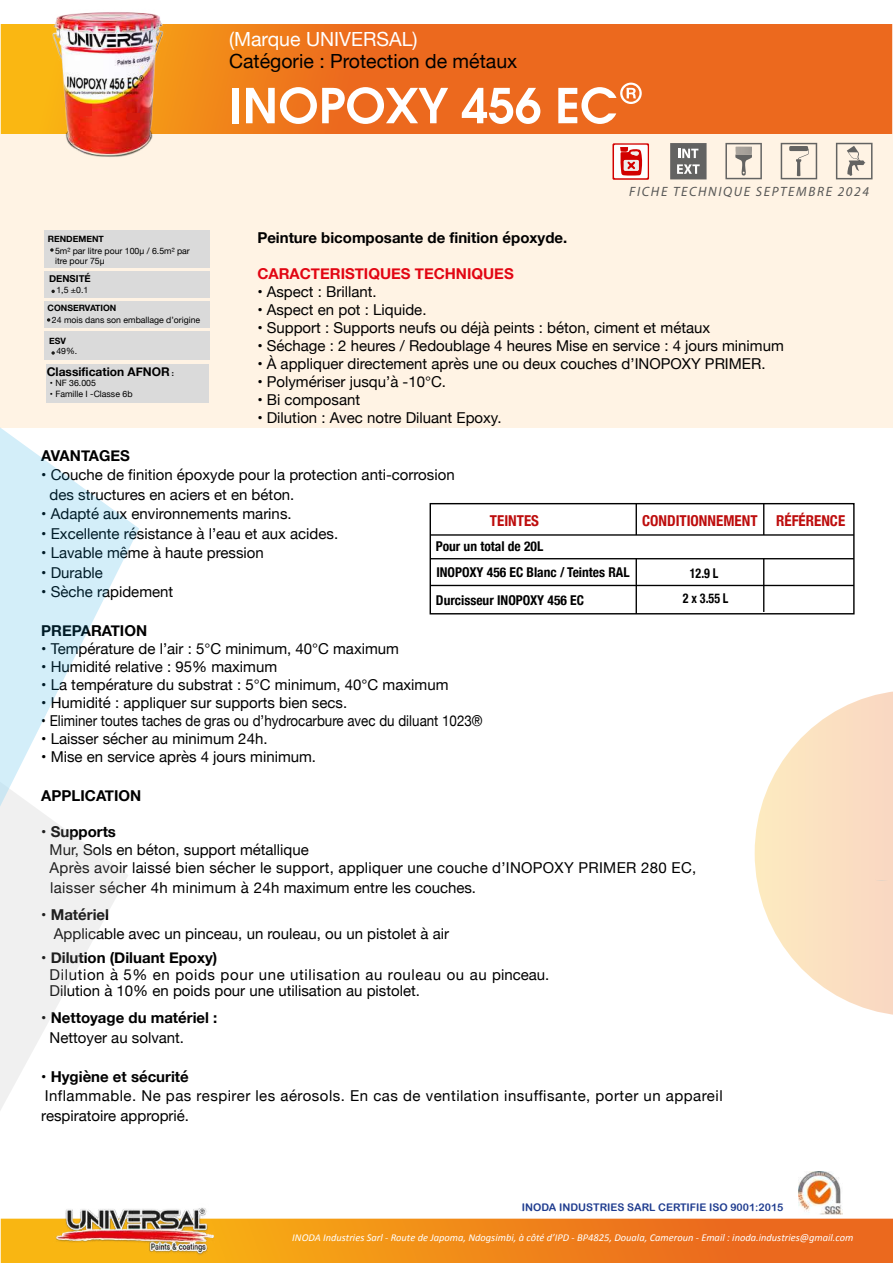
<style>
.page{position:relative;width:893px;height:1263px;background:#fff}
.page>*{position:absolute;margin:0;border:0;box-sizing:border-box;transform-origin:0 0}
.t1{font:53.25px "Av Garde Demi";color:#fff}
.t2{font:19.5px "Helvetica Neue";color:#000}
.t3{font:19.5px "Helvetica Neue";color:#fff}
.t4{font:15px/19.5px "Helvetica Neue";color:#000}
.t5{font:700 15px "Helvetica Neue";color:#000}
.t6{font:15px/19.5px "Helvetica Neue";letter-spacing:.035em;color:#000}
.t7{font:15px "Helvetica Neue";color:#000;scale:.89 1}
.t8{font:15px "Helvetica Neue";letter-spacing:.02em;color:#000}
.t9{font:700 condensed 15px "Helvetica Neue";color:#bd0d0d}
.t10{font:700 15px "Helvetica Neue";color:#e20613}
.t11{font:700 condensed 13.5px/25.8px "Helvetica Neue";color:#000}
.t12{font:italic 13.5px "Myriad Pro";letter-spacing:.12em;color:#575756}
.t13{font:700 condensed 13.5px/25px "Helvetica Neue";color:#000;text-align:center;scale:.89 1}
.t14{font:700 12px "Helvetica Neue";color:#000}
.t15{font:italic 10.5px "Calibri";color:#fff}
.t16{font:10.5px "Arial Rounded MT Bold";color:#1f3c8f}
.t17{font:700 9.6px "Helvetica Neue";color:#000}
.t18{font:8.7px/10.5px "Helvetica Neue";color:#000}
.t19{font:700 8.7px "Helvetica Neue";color:#000}
.s1{font-size:7.5px}
</style>
<div class="page">
<svg style="left:1px;top:24px;width:891px;height:110px;background:#ed701c"></svg>
<div style="left:1px;top:134px;width:892px;height:294px;background:#fff3e4"></div>
<svg style="left:1px;top:1218px;width:892px;height:45px;background:#f0871c"></svg>
<img style="left:41px;top:1208px;width:186px;height:50px">
<svg style="left:755px;top:691px;width:138px;height:324px"></svg>
<img style="left:34px;top:12px;width:163px;height:145px">
<svg style="left:0;top:814px;width:128px;height:296px"></svg>
<svg style="left:0;top:425px;width:139px;height:389px"></svg>
<div style="left:430px;top:503px;width:425px;height:111px;border:1px solid #000"></div>
<hr style="left:636px;top:504px;width:1px;height:31px;background:#000">
<hr style="left:763px;top:504px;width:1px;height:31px;background:#000">
<hr style="left:636px;top:559px;width:1px;height:55px;background:#000">
<hr style="left:763px;top:559px;width:1px;height:53px;background:#000">
<hr style="left:430px;top:534px;width:424px;height:2px;background:#000">
<hr style="left:430px;top:558px;width:424px;height:1px;background:#000">
<hr style="left:430px;top:585px;width:424px;height:1px;background:#000">
<svg style="left:670px;top:143px;width:37px;height:36px"></svg>
<svg style="left:836px;top:143px;width:36px;height:36px"></svg>
<svg style="left:781px;top:143px;width:36px;height:36px"></svg>
<svg style="left:725px;top:143px;width:37px;height:36px"></svg>
<svg style="left:612px;top:143px;width:37px;height:37px"></svg>
<img style="left:799px;top:1172px;width:43px;height:42px">
<div style="left:44px;top:230px;width:166px;height:38px;background:#dadada"></div>
<svg style="left:50px;top:248px;width:4px;height:4px"></svg>
<div style="left:44px;top:272px;width:166px;height:26px;background:#dadada"></div>
<svg style="left:51px;top:290px;width:4px;height:3px"></svg>
<div style="left:44px;top:302px;width:166px;height:26px;background:#dadada"></div>
<svg style="left:47px;top:318px;width:3px;height:4px"></svg>
<div style="left:44px;top:331px;width:166px;height:28px;background:#dadada"></div>
<svg style="left:51px;top:351px;width:4px;height:4px"></svg>
<div style="left:46px;top:364px;width:163px;height:39px;background:#dadada"></div>
<div style="left:80px;top:104px;width:12px;height:11px;background:#ef2614"></div>
<div style="left:127px;top:113px;width:13px;height:6px;background:#d41b0e"></div>
<h2 class="t3" style="left:229px;top:25px;width:190px">(Marque UNIVERSAL)</h2>
<h2 class="t2" style="left:229px;top:47px;width:290px">Catégorie : Protection de métaux</h2>
<h1 class="t1" style="left:229px;top:74px;width:417px">INOPOXY 456 EC®</h1>
<p class="t19" style="left:48px;top:232px;width:58px">RENDEMENT</p>
<p class="t18" style="left:55px;top:246px;width:136px">5m² par litre pour 100µ / 6.5m² par itre pour 75µ</p>
<p class="t17" style="left:49px;top:271px;width:43px">DENSITÉ</p>
<p class="t18" style="left:56px;top:285px;width:33px">1,5 ±0.1</p>
<p class="t19" style="left:48px;top:301px;width:70px">CONSERVATION</p>
<p class="t18" style="left:52px;top:315px;width:150px">24 mois dans son emballage d’origine</p>
<p class="t19" style="left:49px;top:334px;width:18px">ESV</p>
<p class="t18" style="left:56px;top:347px;width:22px">49%.</p>
<p class="t14" style="left:47px;top:362px;width:129px">Classification AFNOR <span class="s1">:</span></p>
<p class="t18" style="left:50px;top:378px;width:47px">• NF 36.005</p>
<p class="t18" style="left:50px;top:389px;width:84px">• Famille I -Classe 6b</p>
<p class="t12" style="left:629px;top:183px;width:241px">FICHE TECHNIQUE SEPTEMBRE 2024</p>
<p class="t5" style="left:257px;top:226px;width:311px">Peinture bicomposante de finition époxyde.</p>
<p class="t10" style="left:257px;top:262px;width:258px">CARACTERISTIQUES TECHNIQUES</p>
<p class="t4" style="left:257px;top:283px;width:121px">• Aspect : Brillant.</p>
<p class="t4" style="left:257px;top:301px;width:171px">• Aspect en pot : Liquide.</p>
<p class="t4" style="left:257px;top:319px;width:454px">• Support : Supports neufs ou déjà peints : béton, ciment et métaux</p>
<p class="t4" style="left:257px;top:337px;width:528px">• Séchage : 2 heures / Redoublage 4 heures Mise en service : 4 jours minimum</p>
<p class="t4" style="left:257px;top:355px;width:510px">• À appliquer directement après une ou deux couches d’INOPOXY PRIMER.</p>
<p class="t4" style="left:257px;top:373px;width:190px">• Polymériser jusqu’à -10°C.</p>
<p class="t4" style="left:257px;top:391px;width:104px">• Bi composant</p>
<p class="t4" style="left:257px;top:409px;width:246px">• Dilution : Avec notre Diluant Epoxy.</p>
<p class="t5" style="left:41px;top:444px;width:90px">AVANTAGES</p>
<p class="t4" style="left:50px;top:466px;width:407px;text-indent:-8px">• Couche de finition époxyde pour la protection anti-corrosion des structures en aciers et en béton.</p>
<p class="t4" style="left:41px;top:505px;width:252px">• Adapté aux environnements marins.</p>
<p class="t4" style="left:41px;top:524px;width:298px">• Excellente résistance à l’eau et aux acides.</p>
<p class="t4" style="left:41px;top:544px;width:224px">• Lavable même à haute pression</p>
<p class="t4" style="left:41px;top:563px;width:63px">• Durable</p>
<p class="t4" style="left:41px;top:583px;width:133px">• Sèche rapidement</p>
<p class="t5" style="left:41px;top:619px;width:107px">PREPARATION</p>
<p class="t4" style="left:41px;top:640px;width:359px">• Température de l’air : 5°C minimum, 40°C maximum</p>
<p class="t4" style="left:41px;top:658px;width:237px">• Humidité relative : 95% maximum</p>
<p class="t4" style="left:41px;top:676px;width:409px">• La température du substrat : 5°C minimum, 40°C maximum</p>
<p class="t4" style="left:41px;top:694px;width:307px">• Humidité : appliquer sur supports bien secs.</p>
<p class="t7" style="left:41px;top:710px;width:497px">• Eliminer toutes taches de gras ou d’hydrocarbure avec du diluant 1023®</p>
<p class="t4" style="left:41px;top:730px;width:228px">• Laisser sécher au minimum 24h.</p>
<p class="t4" style="left:41px;top:748px;width:276px">• Mise en service après 4 jours minimum.</p>
<p class="t5" style="left:41px;top:784px;width:101px">APPLICATION</p>
<p class="t5" style="left:41px;top:820px;width:76px">• Supports</p>
<p class="t4" style="left:50px;top:842px;width:648px;line-height:18px">Mur, Sols en béton, support métallique<br>Après avoir laissé bien sécher le support, appliquer une couche d’INOPOXY PRIMER 280 EC,</p>
<p class="t8" style="left:50px;top:877px;width:427px">laisser sécher 4h minimum à 24h maximum entre les couches.</p>
<p class="t5" style="left:41px;top:903px;width:69px">• Matériel</p>
<p class="t4" style="left:54px;top:925px;width:397px">Applicable avec un pinceau, un rouleau, ou un pistolet à air</p>
<p class="t5" style="left:41px;top:946px;width:178px">• Dilution (Diluant Epoxy)</p>
<p class="t4" style="left:50px;top:967px;width:501px;line-height:16.5px">Dilution à 5% en poids pour une utilisation au rouleau ou au pinceau.<br>Dilution à 10% en poids pour une utilisation au pistolet.</p>
<p class="t5" style="left:41px;top:1006px;width:178px">• Nettoyage du matériel :</p>
<p class="t4" style="left:50px;top:1028px;width:136px">Nettoyer au solvant.</p>
<p class="t5" style="left:41px;top:1065px;width:149px">• Hygiène et sécurité</p>
<p class="t6" style="left:41px;top:1087px;width:683px">Inflammable. Ne pas respirer les aérosols. En cas de ventilation insuffisante, porter un appareil respiratoire approprié.</p>
<p class="t9" style="left:490px;top:508px;width:51px">TEINTES</p>
<p class="t9" style="left:642px;top:508px;width:205px">CONDITIONNEMENT RÉFÉRENCE</p>
<p class="t11" style="left:436px;top:532px;width:195px">Pour un total de 20L<br>INOPOXY 456 EC Blanc / Teintes RAL</p>
<p class="t11" style="left:436px;top:586px;width:150px">Durcisseur INOPOXY 456 EC</p>
<p class="t13" style="left:683px;top:560px;width:53px">12.9 L<br>2 x 3.55 L</p>
<p class="t16" style="left:522px;top:1201px;width:263px">INODA INDUSTRIES SARL CERTIFIE ISO 9001:2015</p>
<p class="t15" style="left:292px;top:1231px;width:563px">INODA Industries Sarl - Route de Japoma, Ndogsimbi, à côté d’IPD - BP4825, Douala, Cameroun - Email : inoda.industries@gmail.com</p>
</div>
